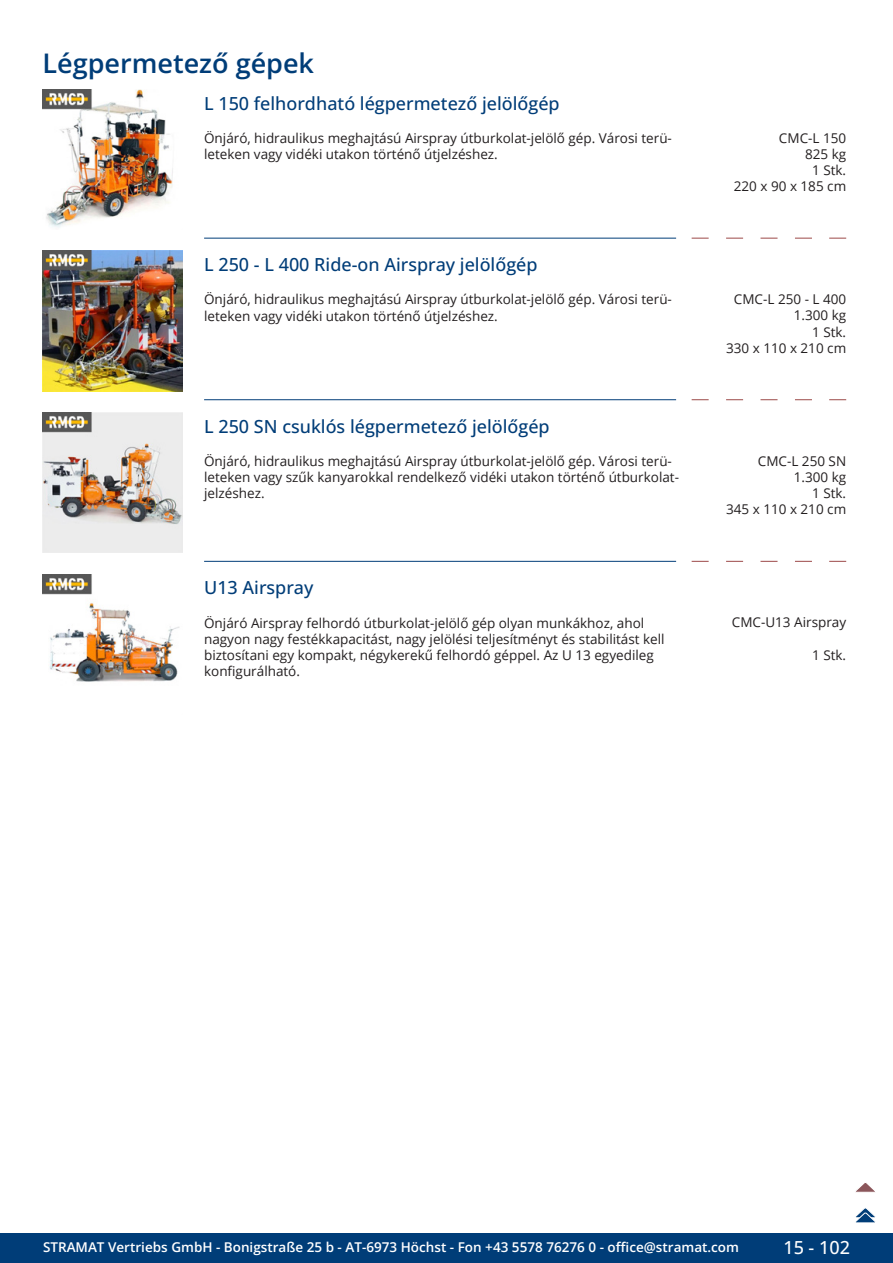
<style>
.page{position:relative;width:893px;height:1263px;background:#fff}
.page>*{position:absolute;margin:0;border:0;box-sizing:border-box;transform-origin:0 0}
.GruppeName{font:600 27px "Open Sans";color:#003d78}
.ArtikelName{font:500 18px "Open Sans";color:#003d78}
.t1{font:500 18px "Open Sans";color:#fff}
.Beschreibung{font:13.5px/16.2px "Open Sans";color:#231f20}
.ArtikelNummer{font:13.5px "Open Sans";color:#231f20}
.t2{font:600 13.5px "Open Sans";color:#fff}
</style>
<div class="page">
<div style="left:0;top:1233px;width:893px;height:30px;background:#003d78"></div>
<img style="left:43px;top:89px;width:130px;height:138px">
<img style="left:43px;top:251px;width:140px;height:140px">
<svg style="left:692px;top:238px;width:17px;height:1px"></svg>
<svg style="left:726px;top:238px;width:17px;height:1px"></svg>
<svg style="left:760px;top:238px;width:17px;height:1px"></svg>
<svg style="left:795px;top:238px;width:17px;height:1px"></svg>
<svg style="left:829px;top:238px;width:17px;height:1px"></svg>
<hr style="left:204px;top:238px;width:472px;height:1px;background:#003d78">
<img style="left:43px;top:412px;width:140px;height:141px">
<svg style="left:692px;top:399px;width:17px;height:1px"></svg>
<svg style="left:726px;top:399px;width:17px;height:1px"></svg>
<svg style="left:760px;top:399px;width:17px;height:1px"></svg>
<svg style="left:795px;top:399px;width:17px;height:1px"></svg>
<svg style="left:829px;top:399px;width:17px;height:1px"></svg>
<hr style="left:204px;top:399px;width:472px;height:1px;background:#003d78">
<img style="left:43px;top:574px;width:137px;height:108px">
<svg style="left:692px;top:561px;width:17px;height:1px"></svg>
<svg style="left:726px;top:561px;width:17px;height:1px"></svg>
<svg style="left:760px;top:561px;width:17px;height:1px"></svg>
<svg style="left:795px;top:561px;width:17px;height:1px"></svg>
<svg style="left:829px;top:561px;width:17px;height:1px"></svg>
<hr style="left:204px;top:561px;width:472px;height:1px;background:#003d78">
<svg style="left:856px;top:1183px;width:19px;height:9px"></svg>
<svg style="left:855px;top:1208px;width:21px;height:15px"></svg>
<p class="GruppeName" style="left:43px;top:44px;width:273px">Légpermetező gépek</p>
<p class="ArtikelName" style="left:204px;top:91px;width:357px">L 150 felhordható légpermetező jelölőgép</p>
<p class="Beschreibung" style="left:204px;top:129px;width:468px">Önjáró, hidraulikus meghajtású Airspray útburkolat-jelölő gép. Városi terü&shy;leteken vagy vidéki utakon történő útjelzéshez.</p>
<p class="ArtikelNummer" style="left:779px;top:128px;width:69px">CMC-L 150</p>
<p class="ArtikelNummer" style="left:805px;top:145px;width:43px">825 kg</p>
<p class="ArtikelNummer" style="left:812px;top:161px;width:36px">1 Stk.</p>
<p class="ArtikelNummer" style="left:734px;top:177px;width:114px">220 x 90 x 185 cm</p>
<p class="ArtikelName" style="left:204px;top:252px;width:335px">L 250 - L 400 Ride-on Airspray jelölőgép</p>
<p class="Beschreibung" style="left:204px;top:291px;width:468px">Önjáró, hidraulikus meghajtású Airspray útburkolat-jelölő gép. Városi terü&shy;leteken vagy vidéki utakon történő útjelzéshez.</p>
<p class="ArtikelNummer" style="left:734px;top:290px;width:114px">CMC-L 250 - L 400</p>
<p class="ArtikelNummer" style="left:794px;top:306px;width:54px">1.300 kg</p>
<p class="ArtikelNummer" style="left:812px;top:322px;width:36px">1 Stk.</p>
<p class="ArtikelNummer" style="left:726px;top:339px;width:122px">330 x 110 x 210 cm</p>
<p class="ArtikelName" style="left:204px;top:414px;width:347px">L 250 SN csuklós légpermetező jelölőgép</p>
<p class="Beschreibung" style="left:204px;top:453px;width:475px">Önjáró, hidraulikus meghajtású Airspray útburkolat-jelölő gép. Városi terü&shy;leteken vagy szűk kanyarokkal rendelkező vidéki utakon történő útburkolat&shy;jelzéshez.</p>
<p class="ArtikelNummer" style="left:758px;top:452px;width:90px">CMC-L 250 SN</p>
<p class="ArtikelNummer" style="left:794px;top:468px;width:54px">1.300 kg</p>
<p class="ArtikelNummer" style="left:812px;top:484px;width:36px">1 Stk.</p>
<p class="ArtikelNummer" style="left:726px;top:500px;width:122px">345 x 110 x 210 cm</p>
<p class="ArtikelName" style="left:204px;top:575px;width:111px">U13 Airspray</p>
<p class="Beschreibung" style="left:204px;top:614px;width:462px">Önjáró Airspray felhordó útburkolat-jelölő gép olyan munkákhoz, ahol nagyon nagy festékkapacitást, nagy jelölési teljesítményt és stabilitást kell biztosítani egy kompakt, négykerekű felhordó géppel. Az U 13 egyedileg konfigurálható.</p>
<p class="ArtikelNummer" style="left:732px;top:613px;width:116px">CMC-U13 Airspray</p>
<p class="ArtikelNummer" style="left:812px;top:646px;width:36px">1 Stk.</p>
<p class="t2" style="left:43px;top:1238px;width:698px">STRAMAT Vertriebs GmbH - Bonigstraße 25 b - AT-6973 Höchst - Fon +43 5578 76276 0 - office@stramat.com</p>
<h2 class="t1" style="left:783px;top:1234px;width:68px">15 - 102</h2>
</div>
